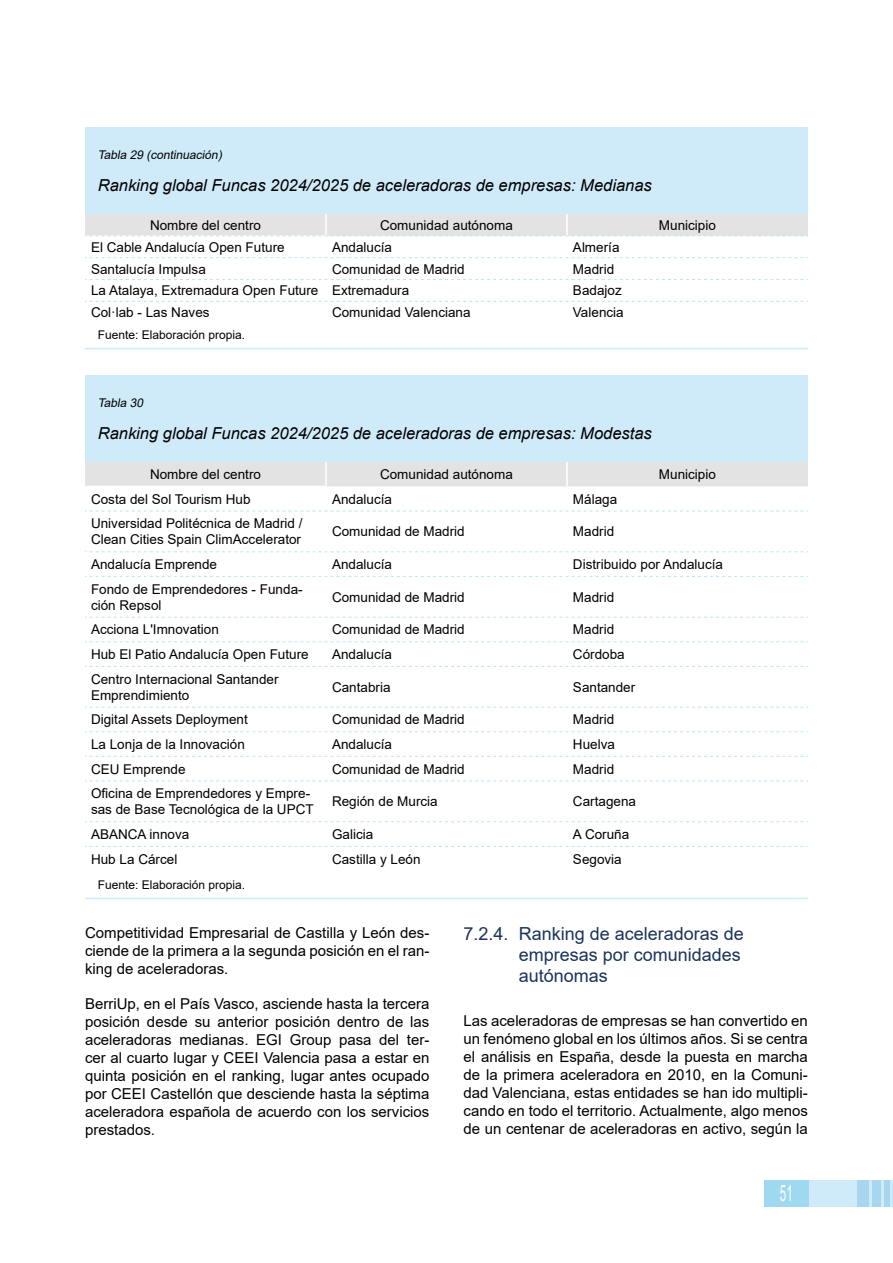
<style>
.page{position:relative;width:893px;height:1263px;background:#fff}
.page>*{position:absolute;margin:0;border:0;box-sizing:border-box;transform-origin:0 0}
.t1{font:22.5px "Arial";color:#fff;scale:.52 1}
.t2{font:18px/21px "Arial";color:#1a345a}
.t3{font:italic 16.5px "Arial";color:#000}
.t4{font:15px/18px "Arial";color:#000;text-align:justify}
.t5{font:13.5px/16.2px "Arial";color:#000}
.t6{font:12px "Arial";color:#000}
.t7{font:italic 12px "Arial";color:#000}
</style>
<div class="page">
<div style="left:764px;top:1180px;width:105px;height:26px;background:#cfeaf8"></div>
<svg style="left:857px;top:1180px;width:15px;height:26px"></svg>
<svg style="left:872px;top:1180px;width:12px;height:26px"></svg>
<svg style="left:884px;top:1180px;width:9px;height:26px"></svg>
<div style="left:764px;top:1180px;width:45px;height:26px;background:#9fd8f1"></div>
<div style="left:85px;top:214px;width:723px;height:22px;background:#e3e3e3"></div>
<svg style="left:85px;top:257px;width:723px;height:1px"></svg>
<svg style="left:85px;top:279px;width:723px;height:1px"></svg>
<svg style="left:85px;top:301px;width:723px;height:1px"></svg>
<hr style="left:325px;top:214px;width:2px;height:21px;background:#fff">
<hr style="left:566px;top:214px;width:2px;height:21px;background:#fff">
<div style="left:85px;top:128px;width:723px;height:86px;background:#cfeaf8"></div>
<hr style="left:85px;top:348px;width:723px;height:1px;background:#cfeaf8">
<div style="left:85px;top:462px;width:723px;height:24px;background:#e3e3e3"></div>
<svg style="left:85px;top:511px;width:723px;height:1px"></svg>
<svg style="left:85px;top:551px;width:723px;height:1px"></svg>
<svg style="left:85px;top:576px;width:723px;height:1px"></svg>
<svg style="left:85px;top:617px;width:723px;height:1px"></svg>
<svg style="left:85px;top:641px;width:723px;height:1px"></svg>
<svg style="left:85px;top:666px;width:723px;height:1px"></svg>
<svg style="left:85px;top:707px;width:723px;height:1px"></svg>
<svg style="left:85px;top:731px;width:723px;height:1px"></svg>
<svg style="left:85px;top:756px;width:723px;height:1px"></svg>
<svg style="left:85px;top:780px;width:723px;height:1px"></svg>
<svg style="left:85px;top:821px;width:723px;height:1px"></svg>
<svg style="left:85px;top:846px;width:723px;height:1px"></svg>
<hr style="left:325px;top:462px;width:2px;height:24px;background:#fff">
<hr style="left:566px;top:462px;width:2px;height:24px;background:#fff">
<div style="left:85px;top:375px;width:723px;height:87px;background:#cfeaf8"></div>
<hr style="left:85px;top:898px;width:723px;height:1px;background:#cfeaf8">
<p class="t7" style="left:98px;top:146px;width:128px">Tabla 29 (continuación)</p>
<p class="t3" style="left:98px;top:175px;width:555px">Ranking global Funcas 2024/2025 de aceleradoras de empresas: Medianas</p>
<p class="t5" style="left:150px;top:217px;width:113px">Nombre del centro</p>
<p class="t5" style="left:380px;top:217px;width:134px">Comunidad autónoma</p>
<p class="t5" style="left:659px;top:217px;width:59px">Municipio</p>
<p class="t5" style="left:91px;top:239px;width:195px">El Cable Andalucía Open Future</p>
<p class="t5" style="left:332px;top:239px;width:62px">Andalucía</p>
<p class="t5" style="left:573px;top:239px;width:48px">Almería</p>
<p class="t5" style="left:91px;top:261px;width:116px">Santalucía Impulsa</p>
<p class="t5" style="left:332px;top:261px;width:134px">Comunidad de Madrid</p>
<p class="t5" style="left:573px;top:261px;width:43px">Madrid</p>
<p class="t5" style="left:91px;top:282px;width:320px">La Atalaya, Extremadura Open Future Extremadura</p>
<p class="t5" style="left:573px;top:282px;width:50px">Badajoz</p>
<p class="t5" style="left:91px;top:304px;width:120px">Col·lab - Las Naves</p>
<p class="t5" style="left:332px;top:304px;width:140px">Comunidad Valenciana</p>
<p class="t5" style="left:573px;top:304px;width:52px">Valencia</p>
<p class="t6" style="left:98px;top:327px;width:149px">Fuente: Elaboración propia.</p>
<p class="t7" style="left:98px;top:394px;width:50px">Tabla 30</p>
<p class="t3" style="left:98px;top:423px;width:555px">Ranking global Funcas 2024/2025 de aceleradoras de empresas: Modestas</p>
<p class="t5" style="left:150px;top:466px;width:113px">Nombre del centro</p>
<p class="t5" style="left:380px;top:466px;width:134px">Comunidad autónoma</p>
<p class="t5" style="left:659px;top:466px;width:59px">Municipio</p>
<p class="t5" style="left:91px;top:491px;width:161px">Costa del Sol Tourism Hub</p>
<p class="t5" style="left:332px;top:491px;width:62px">Andalucía</p>
<p class="t5" style="left:573px;top:491px;width:46px">Málaga</p>
<p class="t5" style="left:91px;top:515px;width:213px">Universidad Politécnica de Madrid /<br>Clean Cities Spain ClimAccelerator</p>
<p class="t5" style="left:332px;top:523px;width:134px">Comunidad de Madrid</p>
<p class="t5" style="left:573px;top:523px;width:43px">Madrid</p>
<p class="t5" style="left:91px;top:556px;width:128px">Andalucía Emprende</p>
<p class="t5" style="left:332px;top:556px;width:62px">Andalucía</p>
<p class="t5" style="left:573px;top:556px;width:152px">Distribuido por Andalucía</p>
<p class="t5" style="left:91px;top:581px;width:213px">Fondo de Emprendedores - Funda&shy;ción Repsol</p>
<p class="t5" style="left:332px;top:589px;width:134px">Comunidad de Madrid</p>
<p class="t5" style="left:573px;top:589px;width:43px">Madrid</p>
<p class="t5" style="left:91px;top:621px;width:129px">Acciona L'Imnovation</p>
<p class="t5" style="left:332px;top:621px;width:134px">Comunidad de Madrid</p>
<p class="t5" style="left:573px;top:621px;width:43px">Madrid</p>
<p class="t5" style="left:91px;top:646px;width:219px">Hub El Patio Andalucía Open Future</p>
<p class="t5" style="left:332px;top:646px;width:62px">Andalucía</p>
<p class="t5" style="left:573px;top:646px;width:53px">Córdoba</p>
<p class="t5" style="left:91px;top:671px;width:189px">Centro Internacional Santander<br>Emprendimiento</p>
<p class="t5" style="left:332px;top:679px;width:60px">Cantabria</p>
<p class="t5" style="left:573px;top:679px;width:64px">Santander</p>
<p class="t5" style="left:91px;top:711px;width:158px">Digital Assets Deployment</p>
<p class="t5" style="left:332px;top:711px;width:134px">Comunidad de Madrid</p>
<p class="t5" style="left:573px;top:711px;width:43px">Madrid</p>
<p class="t5" style="left:91px;top:736px;width:155px">La Lonja de la Innovación</p>
<p class="t5" style="left:332px;top:736px;width:62px">Andalucía</p>
<p class="t5" style="left:573px;top:736px;width:44px">Huelva</p>
<p class="t5" style="left:91px;top:761px;width:96px">CEU Emprende</p>
<p class="t5" style="left:332px;top:761px;width:134px">Comunidad de Madrid</p>
<p class="t5" style="left:573px;top:761px;width:43px">Madrid</p>
<p class="t5" style="left:91px;top:785px;width:224px">Oficina de Emprendedores y Empre&shy;sas de Base Tecnológica de la UPCT</p>
<p class="t5" style="left:332px;top:793px;width:107px">Región de Murcia</p>
<p class="t5" style="left:573px;top:793px;width:65px">Cartagena</p>
<p class="t5" style="left:91px;top:826px;width:100px">ABANCA innova</p>
<p class="t5" style="left:332px;top:826px;width:43px">Galicia</p>
<p class="t5" style="left:573px;top:826px;width:58px">A Coruña</p>
<p class="t5" style="left:91px;top:851px;width:88px">Hub La Cárcel</p>
<p class="t5" style="left:332px;top:851px;width:90px">Castilla y León</p>
<p class="t5" style="left:573px;top:851px;width:50px">Segovia</p>
<p class="t6" style="left:98px;top:877px;width:149px">Fuente: Elaboración propia.</p>
<p class="t4" style="left:85px;top:923px;width:346px">Competitividad Empresarial de Castilla y León des&shy;ciende de la primera a la segunda posición en el ran&shy;king de aceleradoras.</p>
<p class="t4" style="left:85px;top:994px;width:346px">BerriUp, en el País Vasco, asciende hasta la tercera posición desde su anterior posición dentro de las aceleradoras medianas. EGI Group pasa del ter&shy;cer al cuarto lugar y CEEI Valencia pasa a estar en quinta posición en el ranking, lugar antes ocupado por CEEI Castellón que desciende hasta la séptima aceleradora española de acuerdo con los servicios prestados.</p>
<h2 class="t2" style="left:519px;top:923px;width:227px;text-indent:-55px">7.2.4. Ranking de aceleradoras de empresas por comunidades autónomas</h2>
<p class="t4" style="left:463px;top:1011px;width:346px">Las aceleradoras de empresas se han convertido en un fenómeno global en los últimos años. Si se centra el análisis en España, desde la puesta en marcha de la primera aceleradora en 2010, en la Comuni&shy;dad Valenciana, estas entidades se han ido multipli&shy;cando en todo el territorio. Actualmente, algo menos de un centenar de aceleradoras en activo, según la</p>
<h1 class="t1" style="left:780px;top:1178px;width:27px">51</h1>
</div>
